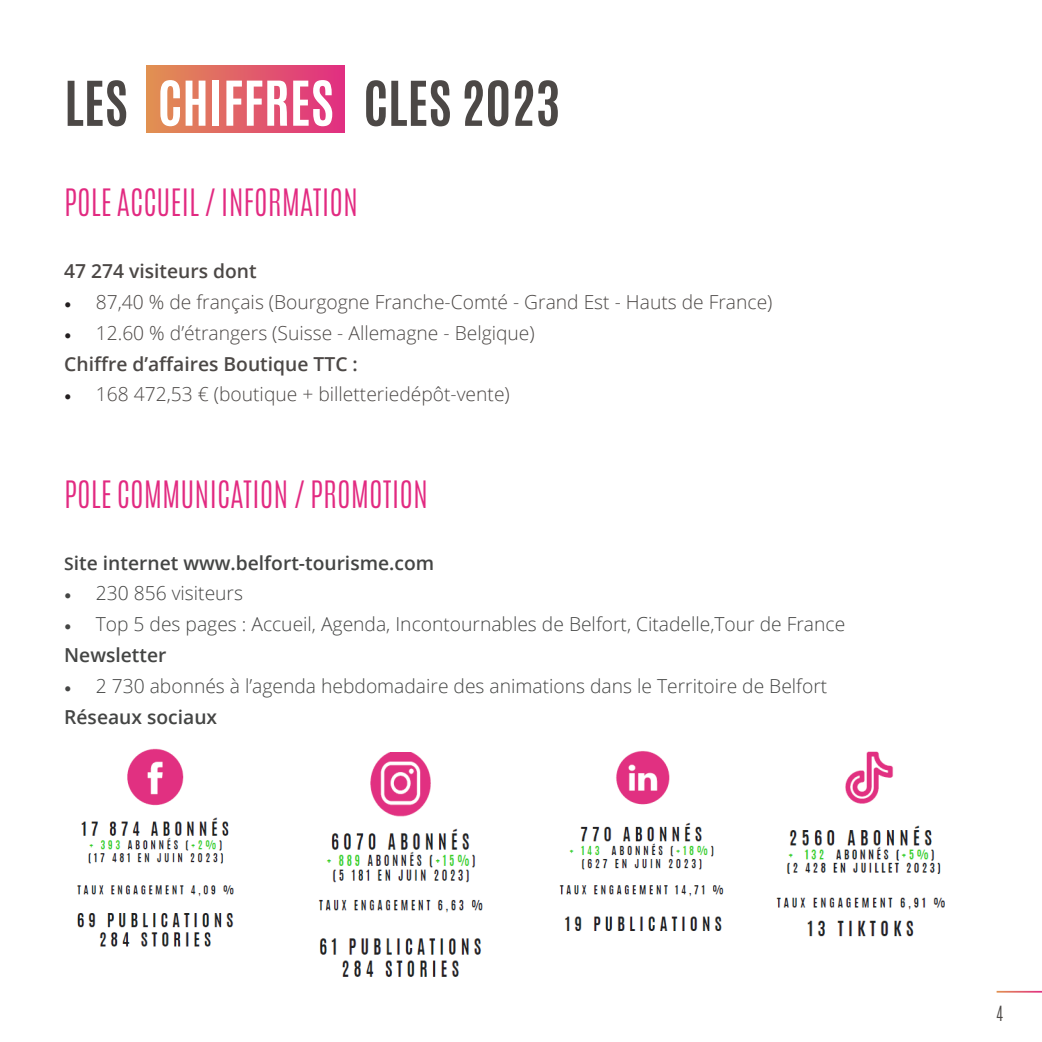
<style>
.page{position:relative;width:1042px;height:1042px;background:#fff}
.page>*{position:absolute;margin:0;border:0;box-sizing:border-box;transform-origin:0 0}
.t1{font:700 52.5px "Antonio";color:#4c4846}
.t2{font:700 52.5px "Antonio";color:#fff}
.t3{font:300 31.5px "Antonio";color:#e22a81}
.t4{font:300 19.25px "Open Sans";color:#444544}
.t5{font:300 19.25px "Open Sans";color:#4c4846}
.t6{font:600 19.25px "Open Sans";color:#444544}
.t7{font:600 19.25px "Open Sans";color:#4c4846}
.t8{font:300 17.5px "Antonio";color:#4c4846}
.s1{font-family:"Minion Pro";font-weight:400;color:#231f20}
.s2{font-size:17.5px}
.s3{font-family:"Minion Pro";font-weight:400}
</style>
<div class="page">
<div style="left:147px;top:66px;width:198px;height:67px;background:linear-gradient(to right,#e19151,#e12e82)"></div>
<img style="left:77px;top:748px;width:157px;height:199px">
<img style="left:318px;top:752px;width:165px;height:225px">
<img style="left:559px;top:751px;width:165px;height:180px">
<img style="left:776px;top:751px;width:169px;height:186px">
<p class="t1" style="left:64px;top:64px;width:65px">LES</p>
<p class="t2" style="left:158px;top:64px;width:178px">CHIFFRES</p>
<p class="t1" style="left:363px;top:64px;width:198px">CLES 2023</p>
<p class="t3" style="left:64px;top:180px;width:295px">POLE ACCUEIL / INFORMATION</p>
<p class="t7" style="left:64px;top:257px;width:194px">47 274 visiteurs dont</p>
<p class="t5" style="left:64px;top:288px;width:710px"><span class="s1">•</span> 87,40 % de français (Bourgogne Franche-Comté - Grand Est - Hauts de France)</p>
<p class="t5" style="left:64px;top:319px;width:472px"><span class="s1">•</span> 12.60 % d’étrangers (Suisse - Allemagne - Belgique)</p>
<p class="t7" style="left:64px;top:350px;width:295px">Chiffre d’affaires Boutique TTC :</p>
<p class="t5" style="left:64px;top:381px;width:447px"><span class="s1">•</span> 168 472,53 € (boutique + billetteriedépôt-vente)</p>
<p class="t3" style="left:64px;top:471px;width:365px">POLE COMMUNICATION / PROMOTION</p>
<p class="t6" style="left:64px;top:549px;width:371px"><span class="s2">S</span>ite internet www.belfort-tourisme.com</p>
<p class="t4" style="left:64px;top:580px;width:180px"><span class="s3">•</span> 230 856 visiteurs</p>
<p class="t4" style="left:64px;top:611px;width:782px"><span class="s3">•</span> Top 5 des pages : Accueil, Agenda, Incontournables de Belfort, Citadelle,Tour de France</p>
<p class="t6" style="left:64px;top:642px;width:104px">Newsletter</p>
<p class="t4" style="left:64px;top:673px;width:764px"><span class="s3">•</span> 2 730 abonnés à l’agenda hebdomadaire des animations dans le Territoire de Belfort</p>
<p class="t6" style="left:64px;top:704px;width:154px">Réseaux sociaux</p>
<p class="t8" style="left:996px;top:1001px;width:8px">4</p>
</div>
